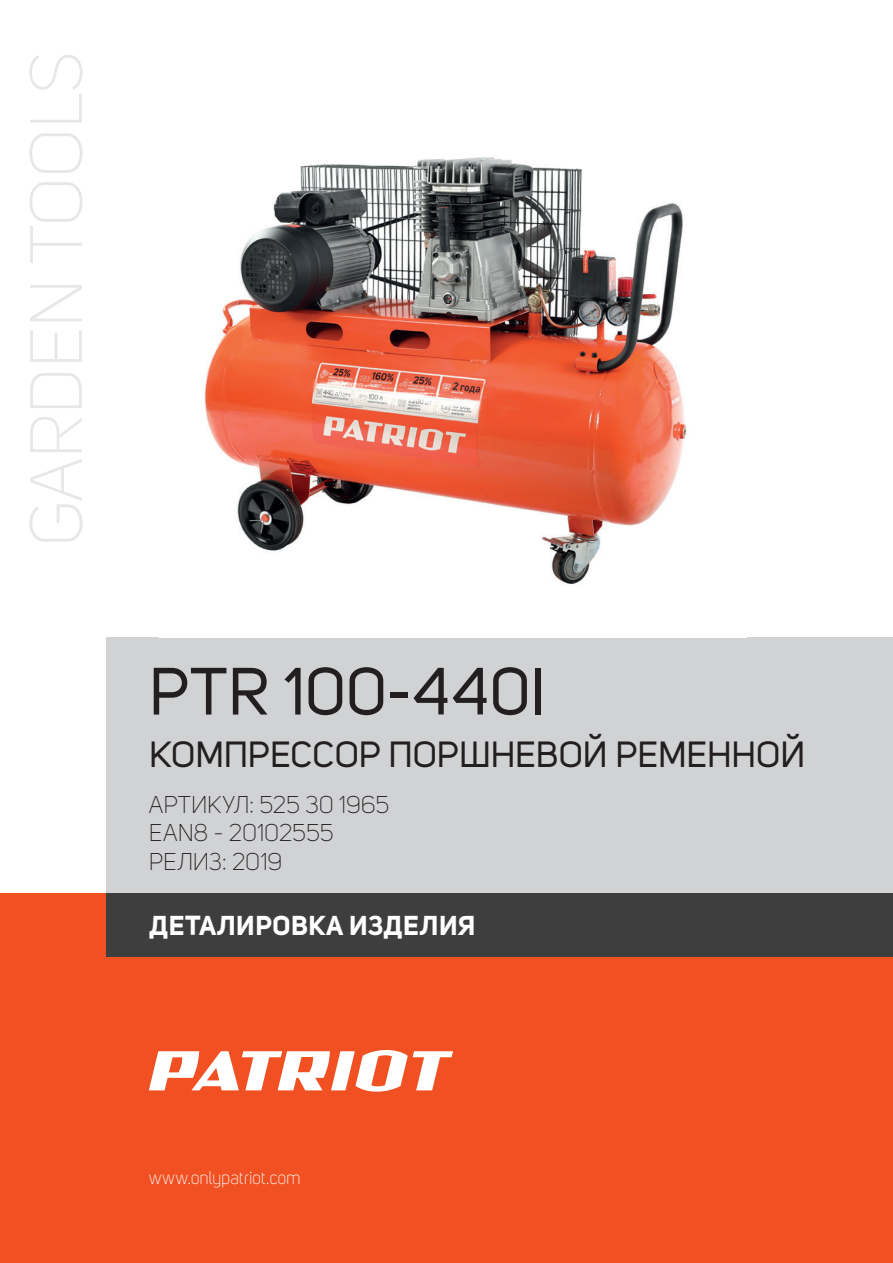
<style>
.page{position:relative;width:893px;height:1263px;background:#fff}
.page>*{position:absolute;margin:0;border:0;box-sizing:border-box;transform-origin:0 0}
.t1{font:300 73.05px "Uni Sans";letter-spacing:-.01em;color:#e6e7e9}
.t2{font:66px "Uni Sans";letter-spacing:.005em;color:#231f20}
.t3{font:36px "Uni Sans";letter-spacing:-.005em;color:#231f20}
.t4{font:700 27px "Uni Sans";letter-spacing:.02em;color:#fff}
.t5{font:300 24px/28.8px "Uni Sans";letter-spacing:-.005em;color:#231f20}
.t6{font:300 18px "Uni Sans";letter-spacing:-.015em;color:#fff}
</style>
<div class="page">
<div style="left:0;top:893px;width:893px;height:370px;background:#f15122"></div>
<div style="left:106px;top:893px;width:787px;height:64px;background:#3e3e3f"></div>
<div style="left:106px;top:638px;width:787px;height:255px;background:#d1d2d4"></div>
<svg style="left:149px;top:1050px;width:304px;height:42px"></svg>
<img style="left:204px;top:157px;width:483px;height:427px">
<h1 class="t1" style="left:15px;top:547px;width:497px;rotate:-90deg">GARDEN TOOLS</h1>
<h2 class="t2" style="left:149px;top:653px;width:398px">PTR 100-440I</h2>
<h3 class="t3" style="left:149px;top:734px;width:657px">КОМПРЕССОР ПОРШНЕВОЙ РЕМЕННОЙ</h3>
<p class="t5" style="left:149px;top:790px;width:242px">АРТИКУЛ: 525 30 1965<br>EAN8 - 20102555<br>РЕЛИЗ: 2019</p>
<p class="t4" style="left:149px;top:909px;width:328px">ДЕТАЛИРОВКА ИЗДЕЛИЯ</p>
<p class="t6" style="left:149px;top:1167px;width:154px">www.onlypatriot.com</p>
</div>
